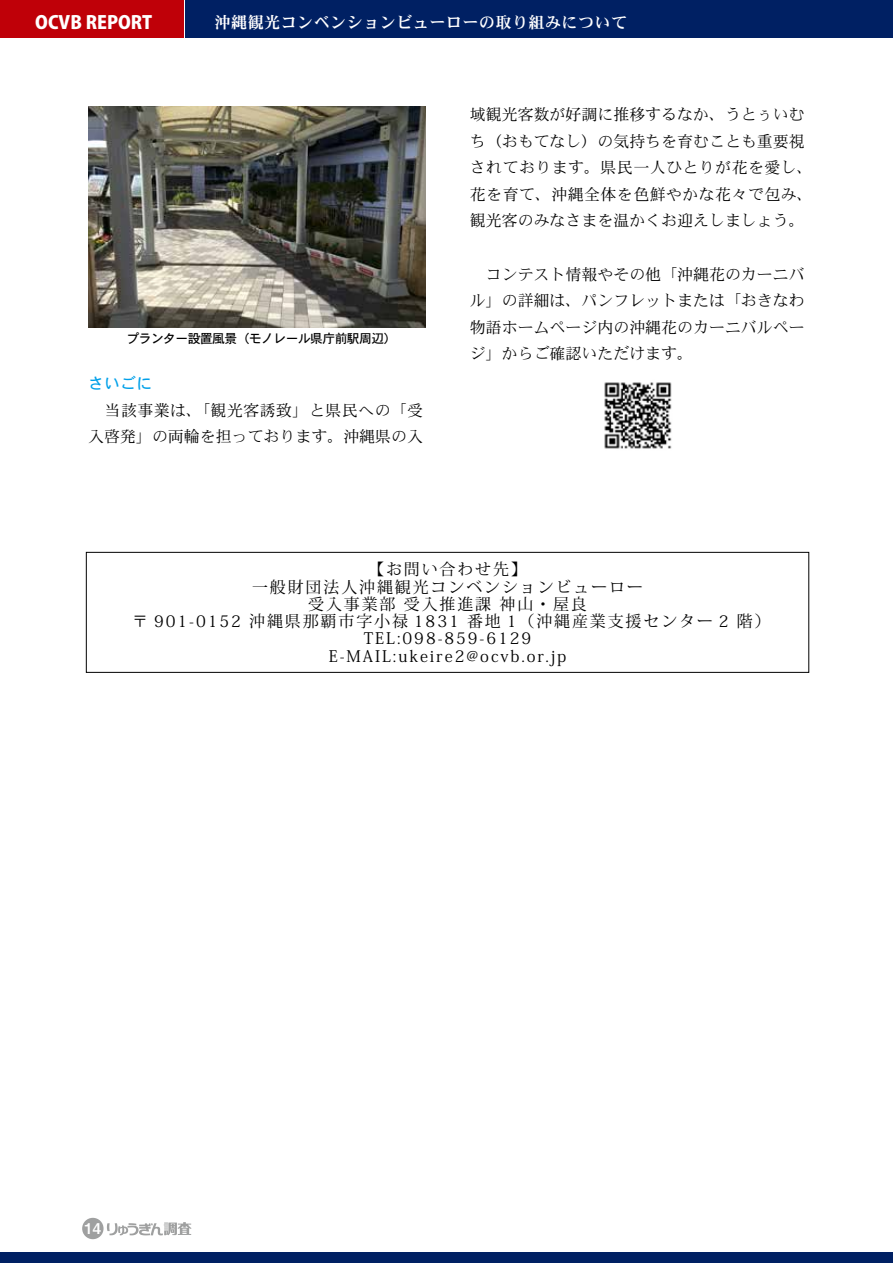
<style>
.page{position:relative;width:893px;height:1263px;background:#fff}
.page>*{position:absolute;margin:0;border:0;box-sizing:border-box;transform-origin:0 0}
.t1{font:800 18px "Koz Go Pr 6 N";color:#fff}
.t2{font:16.2px "DFPHS Mincho CID W7";letter-spacing:.03em;color:#fff}
.t3{font:15.9px/26.5px "DFPHS Mincho CID W3";color:#000}
.t4{font:15.9px/17.2px "Koz Min Pro";letter-spacing:.12em;color:#000;text-align:center}
.t5{font:15.9px "DFPHS Gothic CID W5";color:#00a0e9}
.t6{font:14.85px "Midashi Go Pro MB31";color:#fff}
.t7{font:12.75px "DFPHS Gothic CID W5";letter-spacing:-.04em;color:#000}
</style>
<div class="page">
<div style="left:0;top:0;width:893px;height:38px;background:#002063"></div>
<hr style="left:183px;top:0;width:2px;height:41px;background:#fff">
<div style="left:0;top:0;width:184px;height:38px;background:#bf0008"></div>
<div style="left:0;top:1252px;width:893px;height:11px;background:#002063"></div>
<svg style="left:107px;top:1222px;width:85px;height:13px"></svg>
<div style="left:82px;top:1218px;width:22px;height:21px;background:#9fa0a0;border-radius:50%"></div>
<div style="left:86px;top:552px;width:723px;height:121px;border:1px solid #000"></div>
<img style="left:88px;top:106px;width:337px;height:221px">
<img style="left:604px;top:382px;width:68px;height:67px">
<p class="t1" style="left:35px;top:12px;width:119px">OCVB REPORT</p>
<p class="t2" style="left:215px;top:13px;width:414px">沖縄観光コンベンションビューローの取り組みについて</p>
<p class="t7" style="left:127px;top:331px;width:271px">プランター設置風景（モノレール県庁前駅周辺）</p>
<p class="t5" style="left:88px;top:375px;width:65px">さいごに</p>
<p class="t3" style="left:88px;top:396px;width:336px">　当該事業は、「観光客誘致」と県民への「受入啓発」の両輪を担っております。沖縄県の入</p>
<p class="t3" style="left:470px;top:101px;width:344px">域観光客数が好調に推移するなか、うとぅいむち（おもてなし）の気持ちを育むことも重要視されております。県民一人ひとりが花を愛し、花を育て、沖縄全体を色鮮やかな花々で包み、観光客のみなさまを温かくお迎えしましょう。</p>
<p class="t3" style="left:470px;top:260px;width:336px;text-align:justify">　コンテスト情報やその他「沖縄花のカーニバル」の詳細は、パンフレットまたは「おきなわ物語ホームページ内の沖縄花のカーニバルページ」からご確認いただけます。</p>
<p class="t4" style="left:132px;top:560px;width:640px">【お問い合わせ先】<br>一般財団法人沖縄観光コンベンションビューロー<br>受入事業部 受入推進課 神山・屋良<br>〒 901-0152 沖縄県那覇市字小禄 1831 番地 1（沖縄産業支援センター 2 階）<br>TEL:098-859-6129<br>E-MAIL:ukeire2@ocvb.or.jp</p>
<p class="t6" style="left:85px;top:1216px;width:18px">14</p>
</div>
